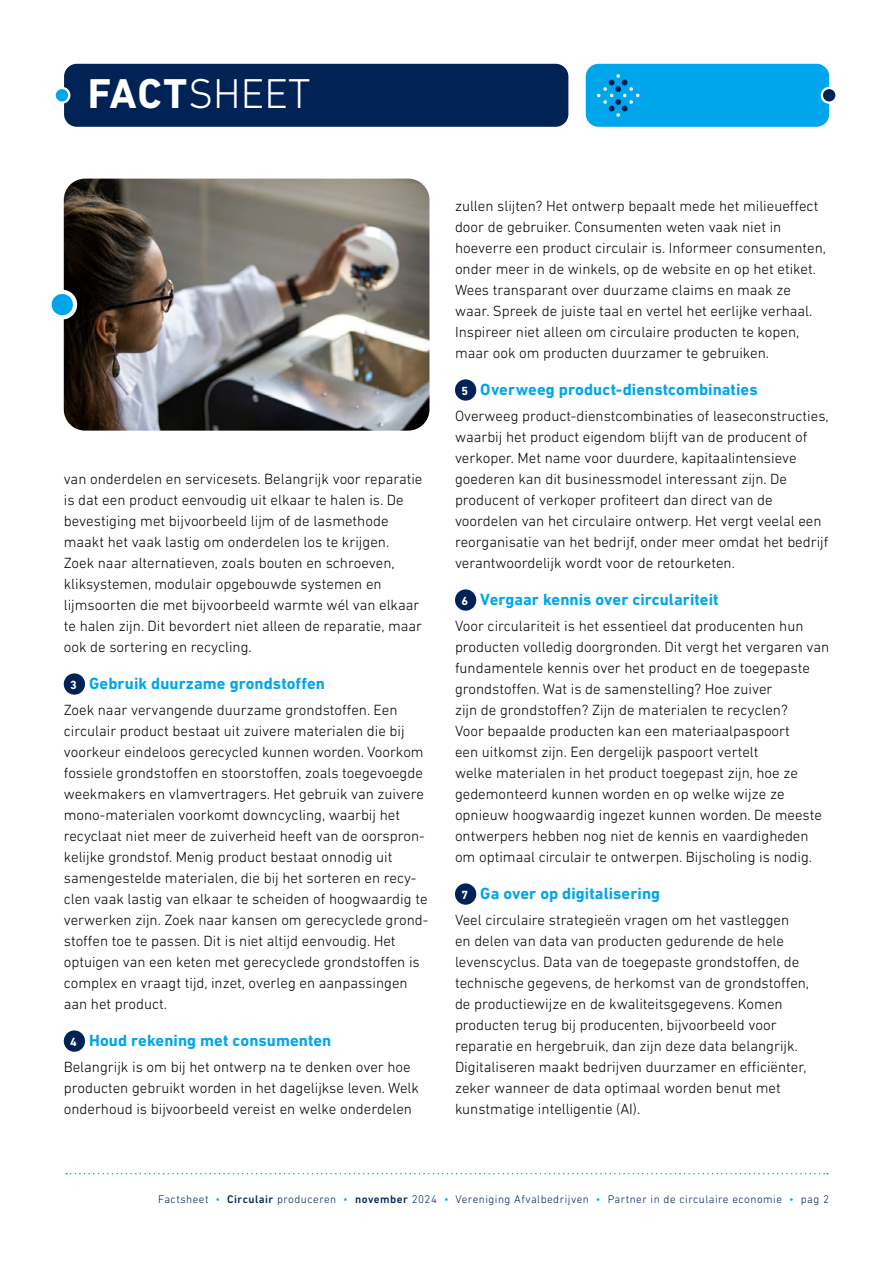
<style>
.page{position:relative;width:893px;height:1263px;background:#fff}
.page>*{position:absolute;margin:0;border:0;box-sizing:border-box;transform-origin:0 0}
.t1{font:300 42.45px "DIN Next LT Pro";color:#fff}
.t2{font:700 16.5px "DIN Next LT Pro";letter-spacing:.005em;color:#00a6eb}
.t3{font:300 15px/21px "DIN Next LT Pro";color:#000}
.t4{font:300 11.25px "DIN Next LT Pro";letter-spacing:.045em;color:#025}
.s1{font-weight:700}
.s2{font-size:12px;color:#fff}
.s3{color:#00a6eb}
.s4{font-weight:500}
</style>
<div class="page">
<svg style="left:66px;top:1173px;width:762px;height:1px"></svg>
<div style="left:64px;top:64px;width:504px;height:63px;background:#025;border-radius:13px"></div>
<div style="left:586px;top:64px;width:243px;height:63px;background:#00a6eb;border-radius:13px"></div>
<svg style="left:53px;top:87px;width:17px;height:17px"></svg>
<div style="left:56px;top:89px;width:12px;height:12px;background:#00a6eb;border-radius:50%"></div>
<svg style="left:821px;top:87px;width:17px;height:17px"></svg>
<div style="left:823px;top:89px;width:12px;height:12px;background:#025;border-radius:50%"></div>
<svg style="left:597px;top:74px;width:43px;height:43px"></svg>
<div style="left:455px;top:379px;width:21px;height:22px;background:#025;border-radius:50%"></div>
<div style="left:455px;top:589px;width:21px;height:22px;background:#025;border-radius:50%"></div>
<div style="left:455px;top:883px;width:21px;height:22px;background:#025;border-radius:50%"></div>
<img style="left:64px;top:179px;width:365px;height:252px">
<div style="left:47px;top:290px;width:30px;height:29px;background:#fff;border-radius:50%"></div>
<div style="left:52px;top:294px;width:21px;height:21px;background:#00a6eb;border-radius:50%"></div>
<div style="left:64px;top:673px;width:21px;height:22px;background:#025;border-radius:50%"></div>
<div style="left:64px;top:1030px;width:21px;height:22px;background:#025;border-radius:50%"></div>
<h1 class="t1" style="left:88px;top:69px;width:224px"><span class="s1">FACT</span>SHEET</h1>
<p class="t3" style="left:64px;top:468px;width:360px">van onderdelen en servicesets. Belangrijk voor reparatie is dat een product eenvoudig uit elkaar te halen is. De bevestiging met bijvoorbeeld lijm of de lasmethode maakt het vaak lastig om onderdelen los te krijgen.<br>Zoek naar alternatieven, zoals bouten en schroeven, kliksystemen, modulair opgebouwde systemen en lijmsoorten die met bijvoorbeeld warmte wél van elkaar te halen zijn. Dit bevordert niet alleen de reparatie, maar ook de sortering en recycling.</p>
<p class="t2" style="left:70px;top:674px;width:256px"><span class="s2">3</span> Gebruik duurzame grondstoffen</p>
<p class="t3" style="left:64px;top:699px;width:366px">Zoek naar vervangende duurzame grondstoffen. Een circulair product bestaat uit zuivere materialen die bij voorkeur eindeloos gerecycled kunnen worden. Voorkom fossiele grondstoffen en stoorstoffen, zoals toegevoegde weekmakers en vlamvertragers. Het gebruik van zuivere mono-materialen voorkomt downcycling, waarbij het recyclaat niet meer de zuiverheid heeft van de oorspron&shy;kelijke grondstof. Menig product bestaat onnodig uit samengestelde materialen, die bij het sorteren en recy&shy;clen vaak lastig van elkaar te scheiden of hoogwaardig te verwerken zijn. Zoek naar kansen om gerecyclede grond&shy;stoffen toe te passen. Dit is niet altijd eenvoudig. Het optuigen van een keten met gerecyclede grondstoffen is complex en vraagt tijd, inzet, overleg en aanpassingen aan het product.</p>
<p class="t2" style="left:70px;top:1031px;width:263px"><span class="s2">4</span> Houd rekening met consumenten</p>
<p class="t3" style="left:64px;top:1056px;width:357px">Belangrijk is om bij het ontwerp na te denken over hoe producten gebruikt worden in het dagelijkse leven. Welk onderhoud is bijvoorbeeld vereist en welke onderdelen</p>
<p class="t3" style="left:455px;top:195px;width:373px">zullen slijten? Het ontwerp bepaalt mede het milieueffect door de gebruiker. Consumenten weten vaak niet in hoeverre een product circulair is. Informeer consumenten, onder meer in de winkels, op de website en op het etiket.<br>Wees transparant over duurzame claims en maak ze waar. Spreek de juiste taal en vertel het eerlijke verhaal.<br>Inspireer niet alleen om circulaire producten te kopen, maar ook om producten duurzamer te gebruiken.</p>
<p class="t2" style="left:461px;top:380px;width:298px"><span class="s2">5</span> Overweeg product-dienstcombinaties</p>
<p class="t3" style="left:455px;top:405px;width:375px">Overweeg product-dienstcombinaties of leaseconstructies, waarbij het product eigendom blijft van de producent of verkoper. Met name voor duurdere, kapitaalintensieve goederen kan dit businessmodel interessant zijn. De producent of verkoper profiteert dan direct van de voordelen van het circulaire ontwerp. Het vergt veelal een reorganisatie van het bedrijf, onder meer omdat het bedrijf verantwoordelijk wordt voor de retourketen.</p>
<p class="t2" style="left:461px;top:590px;width:259px"><span class="s2">6</span> Vergaar kennis over circulariteit</p>
<p class="t3" style="left:455px;top:615px;width:376px">Voor circulariteit is het essentieel dat producenten hun producten volledig doorgronden. Dit vergt het vergaren van fundamentele kennis over het product en de toegepaste grondstoffen. Wat is de samenstelling? Hoe zuiver<br>zijn de grondstoffen? Zijn de materialen te recyclen?<br>Voor bepaalde producten kan een materiaalpaspoort<br>een uitkomst zijn. Een dergelijk paspoort vertelt<br>welke materialen in het product toegepast zijn, hoe ze gedemonteerd kunnen worden en op welke wijze ze opnieuw hoogwaardig ingezet kunnen worden. De meeste ontwerpers hebben nog niet de kennis en vaardigheden om optimaal circulair te ontwerpen. Bijscholing is nodig.</p>
<p class="t2" style="left:461px;top:884px;width:200px"><span class="s2">7</span> Ga over op digitalisering</p>
<p class="t3" style="left:455px;top:909px;width:356px">Veel circulaire strategieën vragen om het vastleggen<br>en delen van data van producten gedurende de hele levenscyclus. Data van de toegepaste grondstoffen, de technische gegevens, de herkomst van de grondstoffen, de productiewijze en de kwaliteitsgegevens. Komen producten terug bij producenten, bijvoorbeeld voor reparatie en hergebruik, dan zijn deze data belangrijk.<br>Digitaliseren maakt bedrijven duurzamer en efficiënter, zeker wanneer de data optimaal worden benut met kunstmatige intelligentie (AI).</p>
<p class="t4" style="left:158px;top:1193px;width:672px">Factsheet <span class="s3">•</span> <span class="s4">Circulair</span> produceren <span class="s3">•</span> <span class="s4">november</span> 2024 <span class="s3">•</span> Vereniging Afvalbedrijven <span class="s3">•</span> Partner in de circulaire economie <span class="s3">•</span> pag 2</p>
</div>
